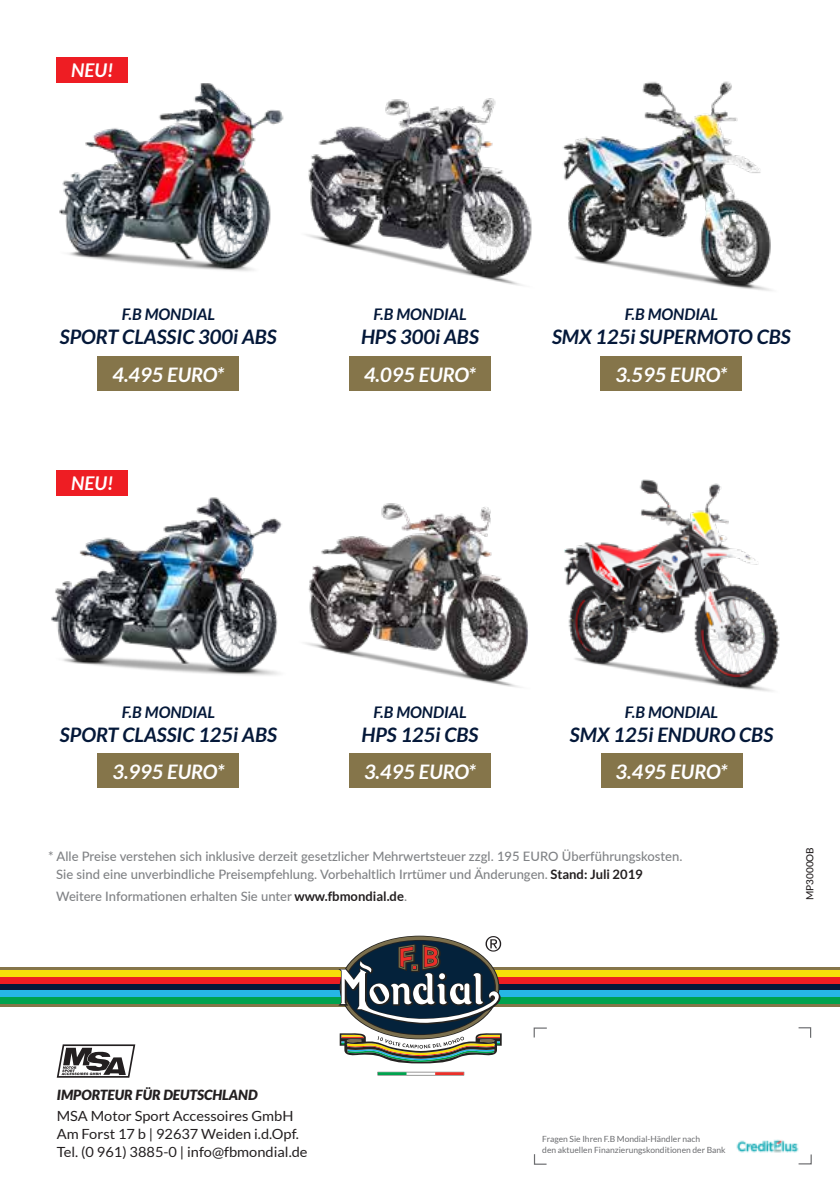
<style>
.page{position:relative;width:840px;height:1191px;background:#fff}
.page>*{position:absolute;margin:0;border:0;box-sizing:border-box;transform-origin:0 0}
.t1{font:italic 700 20px "Lato";color:#041839}
.t2{font:italic 700 20px "Lato";color:#fff}
.t3{font:italic 700 18.8px "Lato";color:#fff}
.t4{font:italic 700 16px "Lato";color:#041839}
.t5{font:14px/18px "Lato";color:#231f20;scale:1.04 1}
.t6{font:italic 900 14px "Lato";color:#231f20}
.t7{font:500 13px/18px "Lato";color:#808285}
.t8{font:500 10px "Lato";color:#231f20}
.t9{font:8.4px/10.2px "Lato";color:#6c6d70}
.s1{font-weight:700;color:#231f20}
</style>
<div class="page">
<div style="left:0;top:967px;width:839px;height:40px;background:#85754a"></div>
<div style="left:0;top:970px;width:839px;height:7px;background:#f7dd09"></div>
<div style="left:0;top:977px;width:839px;height:6px;background:#ee1d23"></div>
<div style="left:0;top:997px;width:839px;height:7px;background:#00a24e"></div>
<div style="left:0;top:983px;width:839px;height:7px;background:#041839"></div>
<div style="left:0;top:990px;width:839px;height:7px;background:#26b6e6"></div>
<svg style="left:533px;top:1027px;width:14px;height:11px"></svg>
<svg style="left:798px;top:1027px;width:13px;height:11px"></svg>
<svg style="left:533px;top:1154px;width:14px;height:11px"></svg>
<svg style="left:798px;top:1154px;width:13px;height:11px"></svg>
<svg style="left:57px;top:1044px;width:78px;height:33px"></svg>
<div style="left:345px;top:940px;width:149px;height:94px;background:#04223b;border-radius:50%"></div>
<svg style="left:339px;top:1032px;width:162px;height:31px"></svg>
<svg style="left:377px;top:1071px;width:87px;height:4px"></svg>
<svg style="left:338px;top:936px;width:163px;height:88px"></svg>
<img style="left:736px;top:1139px;width:63px;height:14px">
<div style="left:57px;top:57px;width:71px;height:26px;background:#ee1d23"></div>
<div style="left:97px;top:356px;width:142px;height:34px;background:#85754a"></div>
<div style="left:349px;top:753px;width:141px;height:34px;background:#85754a"></div>
<div style="left:349px;top:356px;width:141px;height:34px;background:#85754a"></div>
<div style="left:600px;top:753px;width:142px;height:34px;background:#85754a"></div>
<div style="left:97px;top:753px;width:142px;height:34px;background:#85754a"></div>
<img style="left:51px;top:470px;width:221px;height:206px">
<div style="left:600px;top:356px;width:141px;height:34px;background:#85754a"></div>
<img style="left:572px;top:81px;width:200px;height:210px">
<img style="left:272px;top:503px;width:252px;height:185px">
<img style="left:306px;top:98px;width:266px;height:188px">
<img style="left:56px;top:77px;width:228px;height:194px">
<img style="left:524px;top:479px;width:256px;height:213px">
<h2 class="t3" style="left:71px;top:59px;width:44px">NEU!</h2>
<p class="t4" style="left:122px;top:305px;width:95px">F.B MONDIAL</p>
<h1 class="t1" style="left:60px;top:326px;width:218px">SPORT CLASSIC 300i ABS</h1>
<h1 class="t2" style="left:112px;top:363px;width:113px">4.495 EURO*</h1>
<h2 class="t3" style="left:71px;top:472px;width:44px">NEU!</h2>
<p class="t4" style="left:373px;top:305px;width:95px">F.B MONDIAL</p>
<h1 class="t1" style="left:361px;top:326px;width:119px">HPS 300i ABS</h1>
<h1 class="t2" style="left:364px;top:363px;width:113px">4.095 EURO*</h1>
<p class="t4" style="left:624px;top:305px;width:95px">F.B MONDIAL</p>
<h1 class="t1" style="left:551px;top:326px;width:240px">SMX 125i SUPERMOTO CBS</h1>
<h1 class="t2" style="left:615px;top:363px;width:113px">3.595 EURO*</h1>
<p class="t4" style="left:122px;top:702px;width:95px">F.B MONDIAL</p>
<h1 class="t1" style="left:60px;top:723px;width:218px">SPORT CLASSIC 125i ABS</h1>
<h1 class="t2" style="left:112px;top:760px;width:113px">3.995 EURO*</h1>
<p class="t4" style="left:373px;top:702px;width:95px">F.B MONDIAL</p>
<h1 class="t1" style="left:361px;top:723px;width:118px">HPS 125i CBS</h1>
<h1 class="t2" style="left:364px;top:760px;width:113px">3.495 EURO*</h1>
<p class="t4" style="left:624px;top:702px;width:95px">F.B MONDIAL</p>
<h1 class="t1" style="left:569px;top:723px;width:204px">SMX 125i ENDURO CBS</h1>
<h1 class="t2" style="left:615px;top:760px;width:113px">3.495 EURO*</h1>
<p class="t7" style="left:56px;top:846px;width:627px;text-indent:-8px">* Alle Preise verstehen sich inklusive derzeit gesetzlicher Mehrwertsteuer zzgl. 195 EURO Überführungskosten.<br>Sie sind eine unverbindliche Preisempfehlung. Vorbehaltlich Irrtümer und Änderungen. <span class="s1">Stand: Juli 2019</span></p>
<p class="t7" style="left:56px;top:886px;width:352px">Weitere Informationen erhalten Sie unter <span class="s1">www.fbmondial.de</span>.</p>
<p class="t8" style="left:802px;top:900px;width:55px;rotate:-90deg">MP3000OB</p>
<p class="t6" style="left:57px;top:1086px;width:202px">IMPORTEUR FÜR DEUTSCHLAND</p>
<p class="t5" style="left:57px;top:1106px;width:242px">MSA Motor Sport Accessoires GmbH<br>Am Forst 17 b | 92637 Weiden i.d.Opf.<br>Tel. (0 961) 3885-0 | info@fbmondial.de</p>
<p class="t9" style="left:542px;top:1134px;width:185px">Fragen Sie Ihren F.B Mondial-Händler nach<br>den aktuellen Finanzierungskonditionen der Bank</p>
</div>
